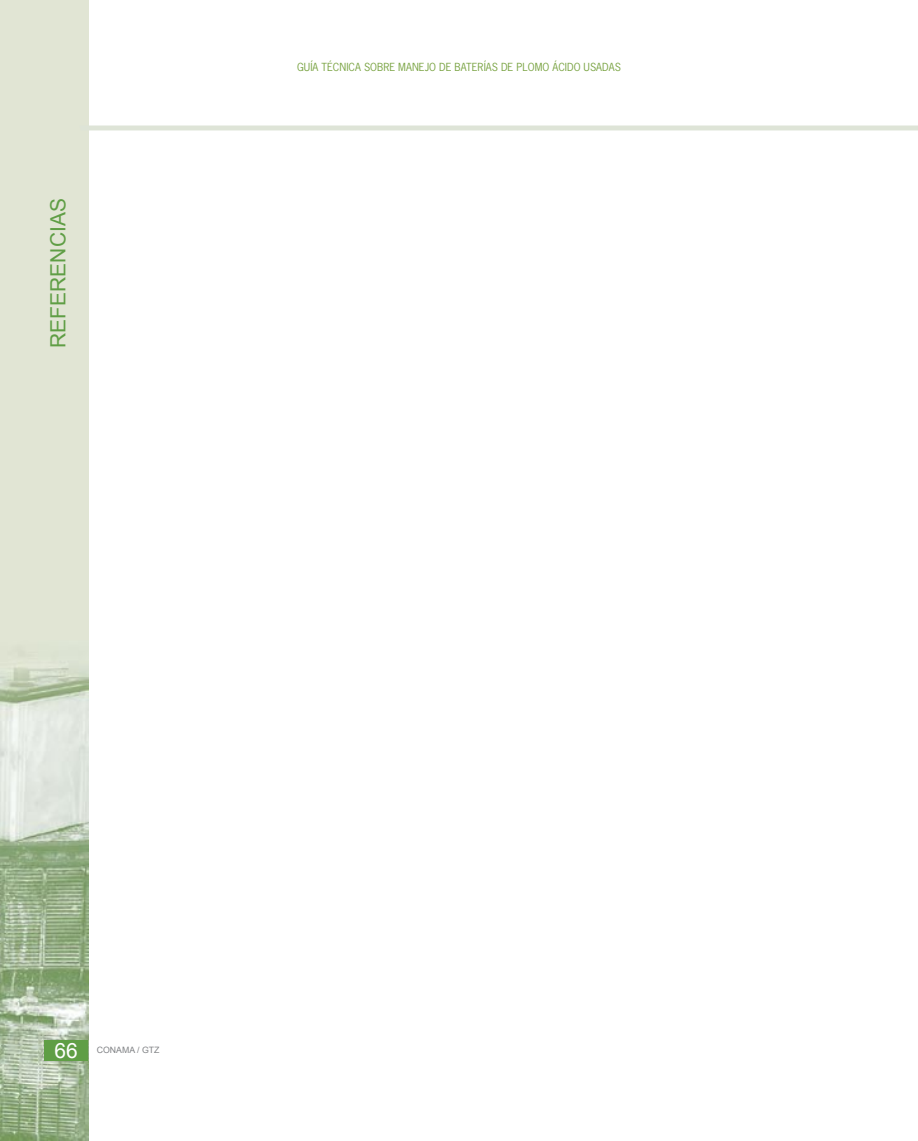
<style>
.page{position:relative;width:918px;height:1141px;background:#fff}
.page>*{position:absolute;margin:0;border:0;box-sizing:border-box;transform-origin:0 0}
.t1{font:21px "Arial";color:#5f9e45}
.t2{font:21px "Arial";color:#fff}
.t3{font:10.5px "News Gothic";color:#79a342}
.t4{font:8.75px "Arial";color:#808285}
</style>
<div class="page">
<img style="left:0;top:0;width:89px;height:1141px">
<hr style="left:79px;top:126px;width:839px;height:4px;background:#dee4d7">
<div style="left:44px;top:1040px;width:44px;height:20px;background:#5f9e45"></div>
<h1 class="t1" style="left:46px;top:348px;width:151px;rotate:-90deg">referencias</h1>
<p class="t3" style="left:297px;top:61px;width:325px">GUÍA TÉCNICA SOBRE MANEJO DE BATERÍAS DE PLOMO ÁCIDO USADAS</p>
<h1 class="t2" style="left:54px;top:1038px;width:25px">66</h1>
<p class="t4" style="left:97px;top:1045px;width:64px">CONAMA / GTZ</p>
</div>
